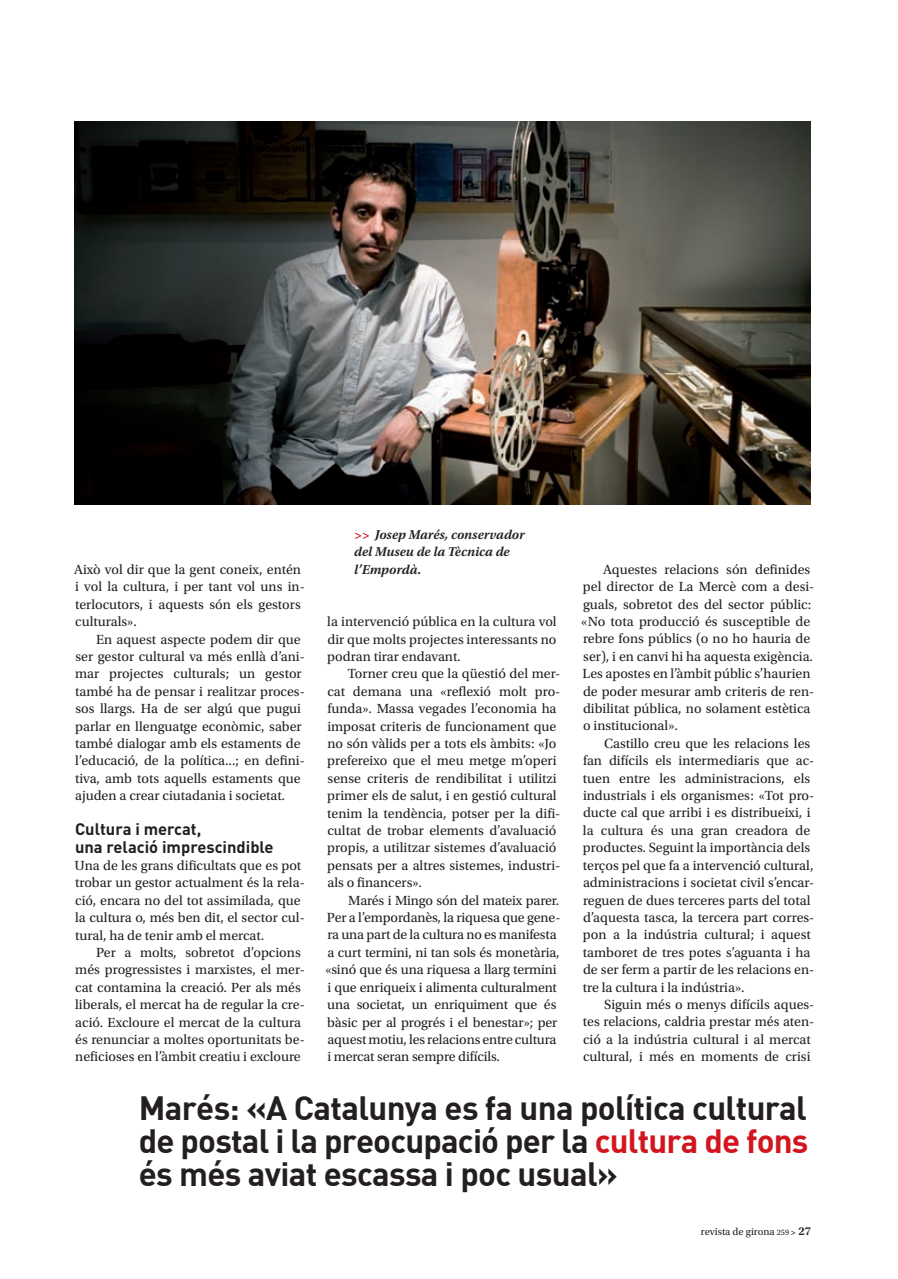
<style>
.page{position:relative;width:898px;height:1279px;background:#fff}
.page>*{position:absolute;margin:0;border:0;box-sizing:border-box;transform-origin:0 0}
.t1{font:33px/33px "DIN Bold";letter-spacing:-.025em;color:#231f20;text-align:justify}
.t2{font:700 16.5px/17.4px "DIN";color:#231f20}
.t3{font:13.95px/17.4px "Utopia Std";color:#231f20}
.t4{font:italic 600 13.5px/17.4px "Utopia Std";color:#231f20}
.t5{font:10.5px "Utopia Std";color:#231f20}
.s1{color:#d2161e}
.s2{font-size:8.25px}
.s3{font-weight:600;font-size:9px}
.s4{font-weight:600;font-size:12px}
</style>
<div class="page">
<img style="left:75px;top:121px;width:735px;height:383px">
<p class="t3" style="left:74px;top:560px;width:232px">Això vol dir que la gent coneix, entén i vol la cultura, i per tant vol uns in&shy;terlocutors, i aquests són els gestors culturals».</p>
<p class="t3" style="left:75px;top:630px;width:231px;text-indent:21px">En aquest aspecte podem dir que ser gestor cultural va més enllà d’ani&shy;mar projectes culturals; un gestor també ha de pensar i realitzar proces&shy;sos llargs. Ha de ser algú que pugui parlar en llenguatge econòmic, saber també dialogar amb els estaments de l’educació, de la política...; en defini&shy;tiva, amb tots aquells estaments que ajuden a crear ciutadania i societat.</p>
<p class="t2" style="left:75px;top:819px;width:200px">Cultura i mercat,<br>una relació imprescindible</p>
<p class="t3" style="left:75px;top:856px;width:231px">Una de les grans dificultats que es pot trobar un gestor actualment és la rela&shy;ció, encara no del tot assimilada, que la cultura o, més ben dit, el sector cul&shy;tural, ha de tenir amb el mercat.</p>
<p class="t3" style="left:75px;top:943px;width:231px;text-indent:21px">Per a molts, sobretot d’opcions més progressistes i marxistes, el mer&shy;cat contamina la creació. Per als més liberals, el mercat ha de regular la cre&shy;ació. Excloure el mercat de la cultura és renunciar a moltes oportunitats be&shy;neficioses en l’àmbit creatiu i excloure</p>
<p class="t4" style="left:354px;top:526px;width:172px"><span class="s1">&gt;&gt;</span> Josep Marés, conservador del Museu de la Tècnica de l’Empordà.</p>
<p class="t3" style="left:327px;top:613px;width:231px;text-align:justify">la intervenció pública en la cultura vol dir que molts projectes interessants no podran tirar endavant.</p>
<p class="t3" style="left:327px;top:665px;width:235px;text-indent:21px">Torner creu que la qüestió del mer&shy;cat demana una «reflexió molt pro&shy;funda». Massa vegades l’economia ha imposat criteris de funcionament que no són vàlids per a tots els àmbits: «Jo prefereixo que el meu metge m’operi sense criteris de rendibilitat i utilitzi primer els de salut, i en gestió cultural tenim la tendència, potser per la difi&shy;cultat de trobar elements d’avaluació propis, a utilitzar sistemes d’avaluació pensats per a altres sistemes, industri&shy;als o financers».</p>
<p class="t3" style="left:325px;top:891px;width:236px;text-indent:23px">Marés i Mingo són del mateix parer.<br>Per a l’empordanès, la riquesa que gene&shy;ra una part de la cultura no es manifesta a curt termini, ni tan sols és monetària, «sinó que és una riquesa a llarg termini i que enriqueix i alimenta culturalment una societat, un enriquiment que és bàsic per al progrés i el benestar»; per aquest motiu, les relacions entre cultura i mercat seran sempre difícils.</p>
<p class="t3" style="left:581px;top:560px;width:235px;text-indent:22px">Aquestes relacions són definides pel director de La Mercè com a desi&shy;guals, sobretot des del sector públic: «No tota producció és susceptible de rebre fons públics (o no ho hauria de ser), i en canvi hi ha aquesta exigència.<br>Les apostes en l’àmbit públic s’haurien de poder mesurar amb criteris de ren&shy;dibilitat pública, no solament estètica o institucional».</p>
<p class="t3" style="left:582px;top:734px;width:233px;text-indent:21px">Castillo creu que les relacions les fan difícils els intermediaris que ac&shy;tuen entre les administracions, els industrials i els organismes: «Tot pro&shy;ducte cal que arribi i es distribueixi, i la cultura és una gran creadora de productes. Seguint la importància dels terços pel que fa a intervenció cultural, administracions i societat civil s’encar&shy;reguen de dues terceres parts del total d’aquesta tasca, la tercera part corres&shy;pon a la indústria cultural; i aquest tamboret de tres potes s’aguanta i ha de ser ferm a partir de les relacions en&shy;tre la cultura i la indústria».</p>
<p class="t3" style="left:582px;top:995px;width:233px;text-indent:21px">Siguin més o menys difícils aques&shy;tes relacions, caldria prestar més aten&shy;ció a la indústria cultural i al mercat cultural, i més en moments de crisi</p>
<h1 class="t1" style="left:139px;top:1090px;width:671px">Marés: «A Catalunya es fa una política cultural de postal i la preocupació per la <span class="s1">cultura de fons </span>és més aviat escassa i poc usual»</h1>
<p class="t5" style="left:700px;top:1225px;width:111px">revista de girona <span class="s2">259</span> <span class="s3">&gt;</span> <span class="s4">27</span></p>
</div>
